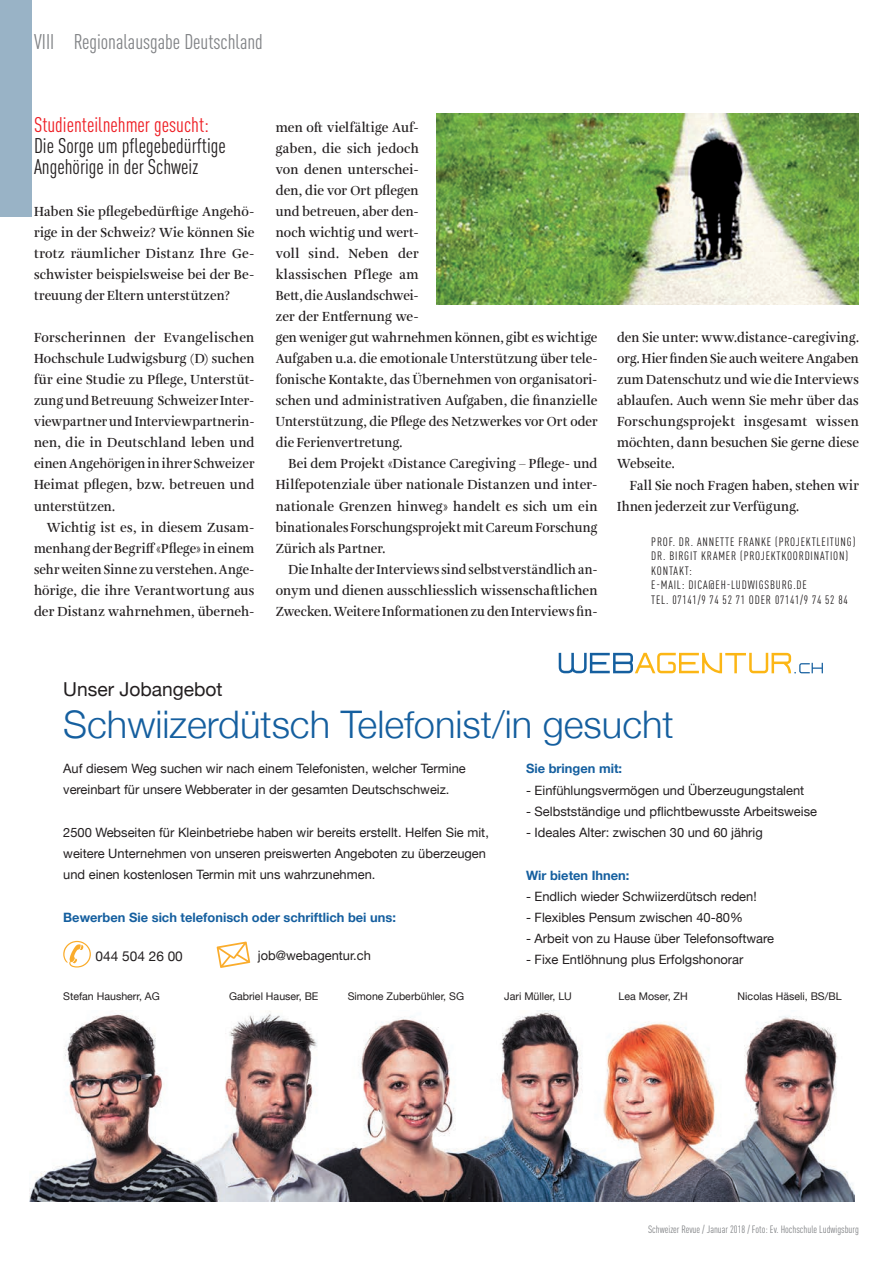
<style>
.page{position:relative;width:893px;height:1263px;background:#fff}
.page>*{position:absolute;margin:0;border:0;box-sizing:border-box;transform-origin:0 0}
.t1{font:300 37.95px "Helvetica Neue";color:#155f9f}
.t2{font:condensed 21px/21px "DINOT";color:#231f20}
.t3{font:condensed 21px "DINOT";color:#808285}
.t4{font:condensed 21px "DINOT";color:#ee1d23}
.t5{font:19.2px "Helvetica Neue";color:#231f20}
.t6{font:13.65px "Helvetica Neue";color:#231f20}
.t7{font:600 13.5px/21px "Amalia Pro";letter-spacing:.005em;color:#231f20;text-align:justify}
.t8{font:600 13.5px/21px "Amalia Pro";letter-spacing:.005em;color:#231f20;text-align:justify;scale:.95 1}
.t9{font:600 13.5px/21px "Amalia Pro";letter-spacing:.005em;color:#231f20;text-align:justify;scale:.96 1}
.t10{font:600 13.5px/21px "Amalia Pro";letter-spacing:.005em;color:#231f20;text-align:justify;scale:.94 1}
.t11{font:12.9px/21.1px "Helvetica Neue";color:#231f20}
.t12{font:700 12.9px "Helvetica Neue";color:#155f9f}
.t13{font:condensed 12px/14.4px "DINOT";letter-spacing:.07em;color:#231f20}
.t14{font:10.65px "Helvetica Neue";color:#231f20}
.t15{font:condensed 10.5px "DINOT";color:#808285}
</style>
<div class="page">
<div style="left:0;top:0;width:32px;height:216px;background:#99b3c6"></div>
<svg style="left:63px;top:941px;width:28px;height:26px"></svg>
<svg style="left:217px;top:941px;width:33px;height:27px"></svg>
<svg style="left:559px;top:653px;width:264px;height:20px"></svg>
<img style="left:30px;top:1010px;width:825px;height:191px">
<img style="left:437px;top:114px;width:422px;height:191px">
<h2 class="t3" style="left:34px;top:34px;width:230px">VIII Regionalausgabe Deutschland</h2>
<h2 class="t4" style="left:34px;top:117px;width:176px">Studienteilnehmer gesucht:</h2>
<h2 class="t2" style="left:34px;top:138px;width:193px">Die Sorge um pflegebedürftige<br>Angehörige in der Schweiz</h2>
<p class="t7" style="left:34px;top:202px;width:222px">Haben Sie pflegebedürftige Angehö&shy;rige in der Schweiz? Wie können Sie trotz räumlicher Distanz Ihre Ge&shy;schwister beispielsweise bei der Be&shy;treuung der Eltern unterstützen?</p>
<p class="t7" style="left:34px;top:328px;width:222px">Forscherinnen der Evangelischen Hochschule Ludwigsburg (D) suchen für eine Studie zu Pflege, Unterstüt&shy;zung und Betreuung Schweizer Inter&shy;viewpartner und Interviewpartnerin&shy;nen, die in Deutschland leben und einen Angehörigen in ihrer Schweizer Heimat pflegen, bzw. betreuen und unterstützen.</p>
<p class="t7" style="left:34px;top:517px;width:222px;text-indent:13px">Wichtig ist es, in diesem Zusam&shy;menhang der Begriff «Pflege» in einem sehr weiten Sinne zu verstehen. Ange&shy;hörige, die ihre Verantwortung aus der Distanz wahrnehmen, überneh-</p>
<p class="t7" style="left:276px;top:118px;width:323px;text-align:left">men oft vielfältige Auf-<br>gaben, die sich jedoch<br>von denen unterschei-<br>den, die vor Ort pflegen<br>und betreuen, aber den-<br>noch wichtig und wert-<br>voll sind. Neben der<br>klassischen Pflege am<br>Bett, die Auslandschwei-<br>zer der Entfernung we-<br>gen weniger gut wahrnehmen können, gibt es wichtige<br>Aufgaben u.a. die emotionale Unterstützung über tele&shy;fonische Kontakte, das Übernehmen von organisatori&shy;schen und administrativen Aufgaben, die finanzielle<br>Unterstützung, die Pflege des Netzwerkes vor Ort oder die Ferienvertretung.</p>
<p class="t9" style="left:276px;top:454px;width:337px;text-indent:13px">Bei dem Projekt «Distance Caregiving – Pflege- und Hilfepotenziale über nationale Distanzen und inter&shy;nationale Grenzen hinweg» handelt es sich um ein binationales Forschungsprojekt mit Careum Forschung Zürich als Partner.</p>
<p class="t10" style="left:276px;top:559px;width:344px;text-indent:13px">Die Inhalte der Interviews sind selbstverständlich an&shy;onym und dienen ausschliesslich wissenschaftlichen Zwecken. Weitere Informationen zu den Interviews fin-</p>
<p class="t8" style="left:617px;top:328px;width:256px">den Sie unter: www.distance-caregiving. org. Hier finden Sie auch weitere Angaben zum Datenschutz und wie die Interviews ablaufen. Auch wenn Sie mehr über das Forschungsprojekt insgesamt wissen möchten, dann besuchen Sie gerne diese Webseite.</p>
<p class="t8" style="left:617px;top:475px;width:256px;text-indent:13px">Fall Sie noch Fragen haben, stehen wir<br>Ihnen jederzeit zur Verfügung.</p>
<p class="t13" style="left:651px;top:536px;width:206px">PROF. DR. ANNETTE FRANKE (PROJEKTLEITUNG)<br>DR. BIRGIT KRAMER (PROJEKTKOORDINATION)<br>KONTAKT:<br>E-MAIL: DICA@EH-LUDWIGSBURG.DE<br>TEL. 07141/9 74 52 71 ODER 07141/9 74 52 84</p>
<h3 class="t5" style="left:63px;top:677px;width:161px">Unser Jobangebot</h3>
<h1 class="t1" style="left:63px;top:702px;width:612px">Schwiizerdütsch Telefonist/in gesucht</h1>
<p class="t11" style="left:63px;top:758px;width:404px">Auf diesem Weg suchen wir nach einem Telefonisten, welcher Termine vereinbart für unsere Webberater in der gesamten Deutschschweiz.</p>
<p class="t11" style="left:63px;top:821px;width:427px">2500 Webseiten für Kleinbetriebe haben wir bereits erstellt. Helfen Sie mit, weitere Unternehmen von unseren preiswerten Angeboten zu überzeugen und einen kostenlosen Termin mit uns wahrzunehmen.</p>
<p class="t12" style="left:63px;top:909px;width:334px">Bewerben Sie sich telefonisch oder schriftlich bei uns:</p>
<p class="t12" style="left:526px;top:761px;width:98px">Sie bringen mit:</p>
<p class="t11" style="left:526px;top:779px;width:280px">- Einfühlungsvermögen und Überzeugungstalent</p>
<p class="t11" style="left:526px;top:800px;width:293px">- Selbstständige und pflichtbewusste Arbeitsweise</p>
<p class="t11" style="left:526px;top:822px;width:238px">- Ideales Alter: zwischen 30 und 60 jährig</p>
<p class="t12" style="left:526px;top:867px;width:105px">Wir bieten Ihnen:</p>
<p class="t11" style="left:526px;top:885px;width:232px">- Endlich wieder Schwiizerdütsch reden!</p>
<p class="t11" style="left:526px;top:907px;width:218px">- Flexibles Pensum zwischen 40-80%</p>
<p class="t11" style="left:526px;top:928px;width:250px">- Arbeit von zu Hause über Telefonsoftware</p>
<p class="t11" style="left:258px;top:945px;width:114px">job@webagentur.ch</p>
<p class="t6" style="left:96px;top:948px;width:89px">044 504 26 00</p>
<p class="t11" style="left:526px;top:949px;width:219px">- Fixe Entlöhnung plus Erfolgshonorar</p>
<p class="t14" style="left:63px;top:989px;width:98px">Stefan Hausherr, AG</p>
<p class="t14" style="left:229px;top:989px;width:91px">Gabriel Hauser, BE</p>
<p class="t14" style="left:348px;top:989px;width:118px">Simone Zuberbühler, SG</p>
<p class="t14" style="left:504px;top:989px;width:69px">Jari Müller, LU</p>
<p class="t14" style="left:618px;top:989px;width:71px">Lea Moser, ZH</p>
<p class="t14" style="left:738px;top:989px;width:105px">Nicolas Häseli, BS/BL</p>
<p class="t15" style="left:648px;top:1225px;width:212px">Schweizer Revue / Januar 2018 / Foto: Ev. Hochschule Ludwigsburg</p>
</div>
